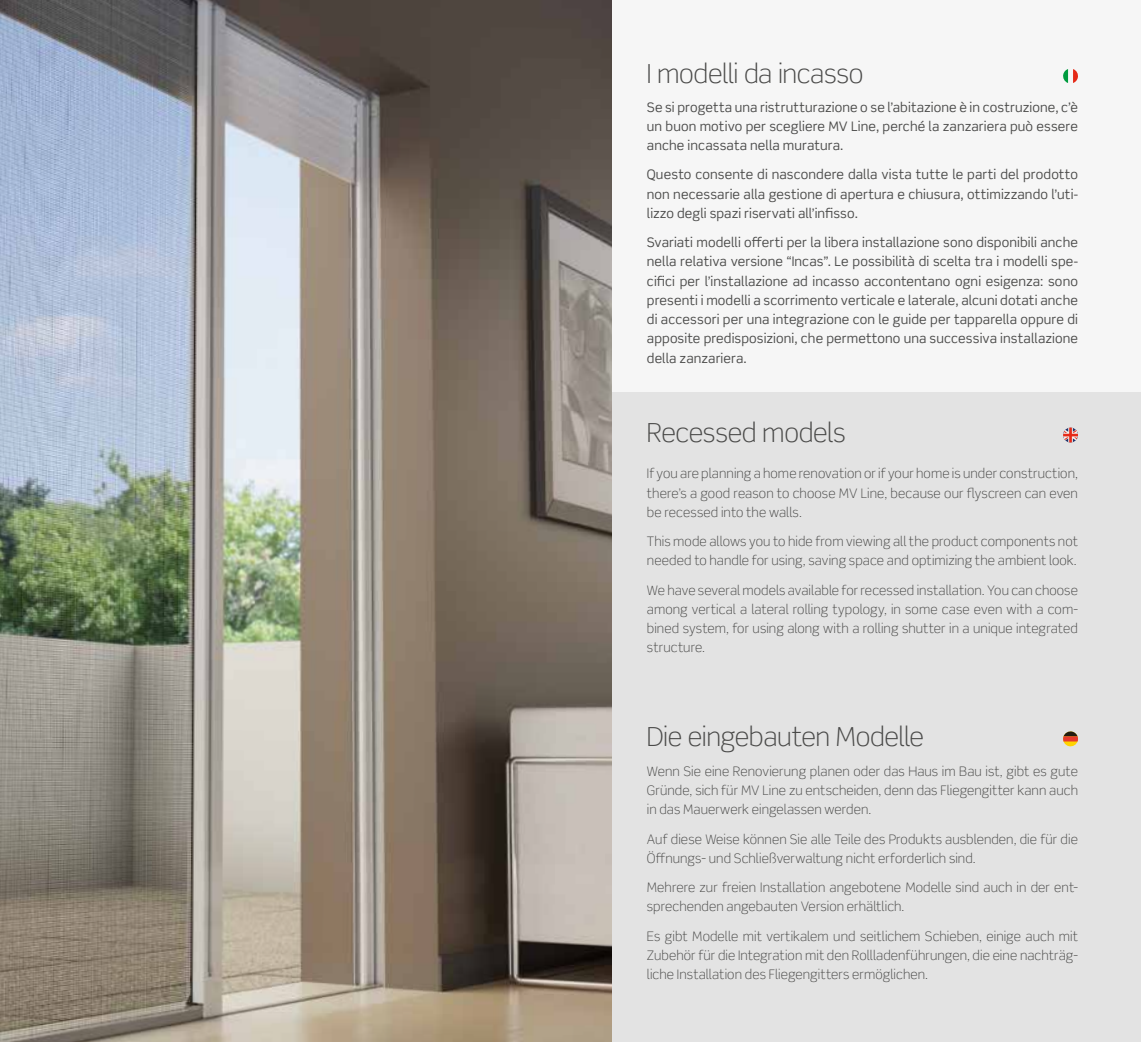
<style>
.page{position:relative;width:1141px;height:1042px;background:#fff}
.page>*{position:absolute;margin:0;border:0;box-sizing:border-box;transform-origin:0 0}
.t1{font:300 26.25px "Scene Std";letter-spacing:-.015em;color:#4a4a49}
.t2{font:300 13.12px/19.2px "Scene Std";letter-spacing:.005em;color:#4a4a49;text-align:justify}
.t3{font:13.12px/19.2px "Scene Std";letter-spacing:.01em;color:#4a4a49;text-align:justify}
</style>
<div class="page">
<div style="left:562px;top:392px;width:579px;height:650px;background:#e3e3e3"></div>
<div style="left:562px;top:0;width:579px;height:392px;background:#f6f6f6"></div>
<img style="left:0;top:0;width:612px;height:1042px">
<svg style="left:1063px;top:69px;width:15px;height:14px"></svg>
<svg style="left:1063px;top:731px;width:15px;height:16px"></svg>
<svg style="left:1063px;top:427px;width:15px;height:16px"></svg>
<h1 class="t1" style="left:647px;top:58px;width:218px">I modelli da incasso</h1>
<p class="t3" style="left:647px;top:97px;width:433px">Se si progetta una ristrutturazione o se l’abitazione è in costruzione, c’è un buon motivo per scegliere MV Line, perché la zanzariera può essere anche incassata nella muratura.</p>
<p class="t3" style="left:647px;top:165px;width:433px">Questo consente di nascondere dalla vista tutte le parti del prodotto non necessarie alla gestione di apertura e chiusura, ottimizzando l’uti&shy;lizzo degli spazi riservati all’infisso.</p>
<p class="t3" style="left:647px;top:233px;width:433px">Svariati modelli offerti per la libera installazione sono disponibili anche nella relativa versione “Incas”. Le possibilità di scelta tra i modelli spe&shy;cifici per l’installazione ad incasso accontentano ogni esigenza: sono presenti i modelli a scorrimento verticale e laterale, alcuni dotati anche di accessori per una integrazione con le guide per tapparella oppure di apposite predisposizioni, che permettono una successiva installazione della zanzariera.</p>
<h1 class="t1" style="left:647px;top:417px;width:200px">Recessed models</h1>
<p class="t2" style="left:647px;top:464px;width:433px">If you are planning a home renovation or if your home is under construction, there’s a good reason to choose MV Line, because our flyscreen can even be recessed into the walls.</p>
<p class="t2" style="left:647px;top:532px;width:433px">This mode allows you to hide from viewing all the product components not needed to handle for using, saving space and optimizing the ambient look.</p>
<p class="t2" style="left:647px;top:580px;width:433px">We have several models available for recessed installation. You can choose among vertical a lateral rolling typology, in some case even with a com&shy;bined system, for using along with a rolling shutter in a unique integrated structure.</p>
<h1 class="t1" style="left:647px;top:721px;width:279px">Die eingebauten Modelle</h1>
<p class="t2" style="left:647px;top:761px;width:433px">Wenn Sie eine Renovierung planen oder das Haus im Bau ist, gibt es gute Gründe, sich für MV Line zu entscheiden, denn das Fliegengitter kann auch in das Mauerwerk eingelassen werden.</p>
<p class="t2" style="left:647px;top:829px;width:433px">Auf diese Weise können Sie alle Teile des Produkts ausblenden, die für die<br>Öffnungs- und Schließverwaltung nicht erforderlich sind.</p>
<p class="t2" style="left:647px;top:878px;width:433px">Mehrere zur freien Installation angebotene Modelle sind auch in der ent&shy;sprechenden angebauten Version erhältlich.</p>
<p class="t2" style="left:647px;top:926px;width:433px">Es gibt Modelle mit vertikalem und seitlichem Schieben, einige auch mit Zubehör für die Integration mit den Rollladenführungen, die eine nachträg&shy;liche Installation des Fliegengitters ermöglichen.</p>
</div>
